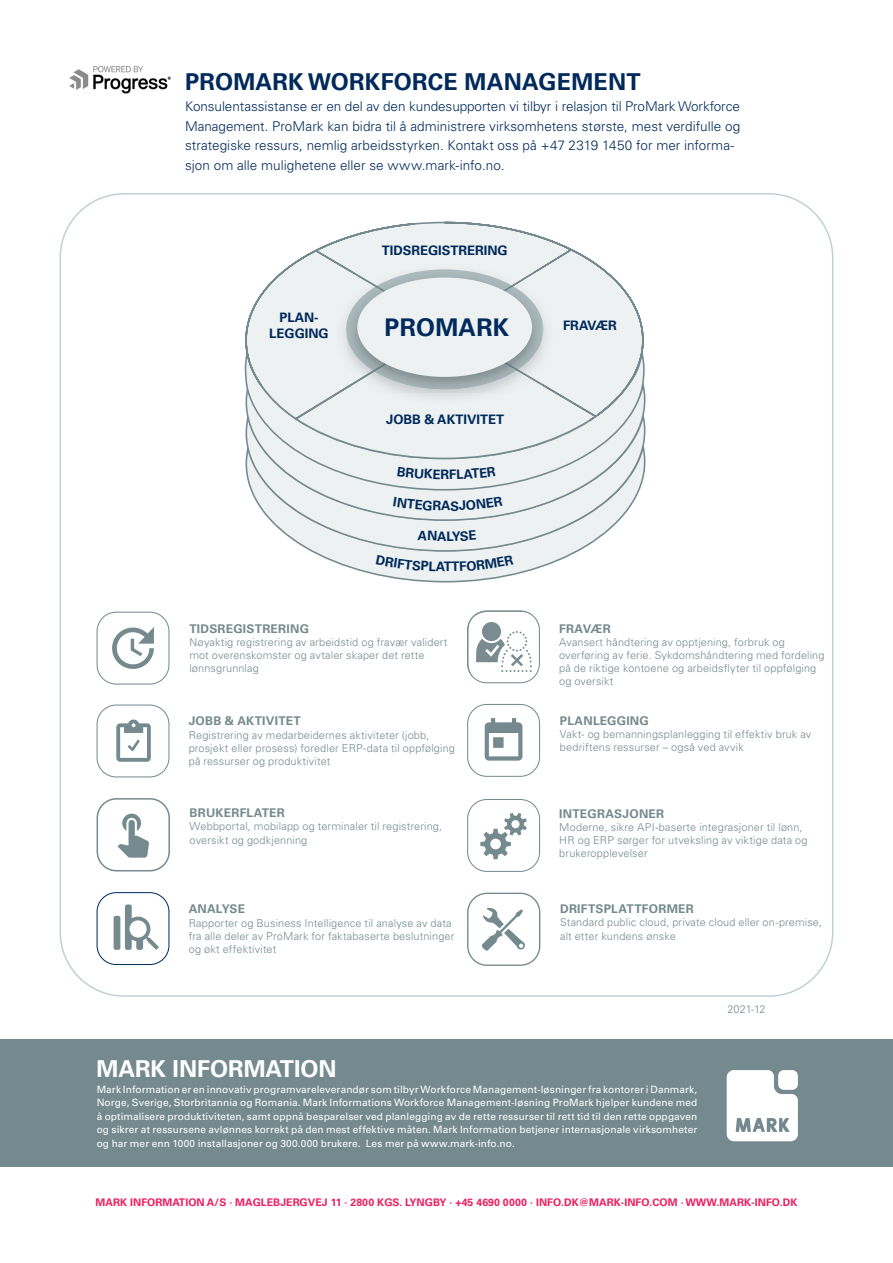
<style>
.page{position:relative;width:893px;height:1263px;background:#fff}
.page>*{position:absolute;margin:0;border:0;box-sizing:border-box;transform-origin:0 0}
.t1{font:700 24.3px "Univers LT Std";letter-spacing:.01em;color:#002a5b}
.Copy{font:700 23.25px "Univers LT Std";letter-spacing:.01em;color:#002a5b}
.Quotes_fed{font:700 23.25px "Univers LT Std";color:#fff}
.Copy-2{font:300 13.5px/19.5px "Univers LT Std";color:#002a5b}
.t2{font:700 13.05px/15.3px "Univers LT Std";color:#002a5b;text-align:center}
.Copy-3{font:700 12px "Univers LT Std";letter-spacing:.02em;color:#758a8e}
.Copy-4{font:300 10.95px/13px "Univers LT Std";letter-spacing:.01em;color:#758a8e}
.Quotes_fed-2{font:700 10.5px "Univers LT Std";letter-spacing:.005em;color:#ed1e60}
.Copy-5{font:10.2px/13.5px "Univers LT Std";letter-spacing:.01em;color:#fff;text-align:justify}
</style>
<div class="page">
<img style="left:69px;top:66px;width:102px;height:28px">
<div style="left:0;top:1040px;width:893px;height:127px;background:#758a8e"></div>
<svg style="left:727px;top:1070px;width:71px;height:71px;background:#ebeeee"></svg>
<svg style="left:312px;top:552px;width:265px;height:30px;fill:#edf1f2"></svg>
<svg style="left:271px;top:521px;width:348px;height:31px;background:#e7eced"></svg>
<svg style="left:251px;top:491px;width:388px;height:30px;background:#e5eaeb"></svg>
<svg style="left:245px;top:361px;width:400px;height:130px;background:#e3e8ea"></svg>
<svg style="left:245px;top:222px;width:399px;height:237px;background:#eaeeef"></svg>
<img style="left:347px;top:389px;width:195px;height:5px">
<img style="left:347px;top:272px;width:195px;height:117px">
<div style="left:357px;top:278px;width:175px;height:99px;background:#edf1f2;border-radius:50%"></div>
<div style="left:97px;top:612px;width:72px;height:72px;border:1px solid #758a8e;border-radius:19px"></div>
<svg style="left:112px;top:627px;width:42px;height:42px"></svg>
<div style="left:467px;top:893px;width:73px;height:73px;border:1px solid #758a8e;border-radius:19px"></div>
<svg style="left:482px;top:908px;width:43px;height:43px"></svg>
<div style="left:467px;top:704px;width:73px;height:73px;border:1px solid #758a8e;border-radius:19px"></div>
<svg style="left:485px;top:718px;width:37px;height:43px"></svg>
<div style="left:467px;top:799px;width:73px;height:73px;border:1px solid #758a8e;border-radius:19px"></div>
<svg style="left:480px;top:813px;width:47px;height:46px"></svg>
<svg style="left:467px;top:612px;width:72px;height:71px"></svg>
<div style="left:467px;top:610px;width:73px;height:73px;border:1px solid #758a8e;border-radius:19px"></div>
<div style="left:97px;top:798px;width:73px;height:73px;border:2px solid #758a8e;border-radius:19px"></div>
<svg style="left:118px;top:814px;width:31px;height:44px"></svg>
<div style="left:97px;top:704px;width:72px;height:73px;border:1px solid #758a8e;border-radius:19px"></div>
<svg style="left:116px;top:719px;width:35px;height:43px"></svg>
<div style="left:97px;top:892px;width:72px;height:73px;border:1px solid #002a5b;border-radius:19px"></div>
<div style="left:114px;top:916px;width:6px;height:34px;background:#758a8e;border-radius:2px"></div>
<svg style="left:125px;top:904px;width:34px;height:46px"></svg>
<svg style="left:376px;top:555px;width:69px;height:16px"></svg>
<svg style="left:451px;top:555px;width:63px;height:16px"></svg>
<svg style="left:418px;top:530px;width:19px;height:11px"></svg>
<svg style="left:452px;top:530px;width:24px;height:11px"></svg>
<svg style="left:397px;top:466px;width:43px;height:13px"></svg>
<svg style="left:450px;top:466px;width:46px;height:13px"></svg>
<svg style="left:393px;top:497px;width:48px;height:13px"></svg>
<svg style="left:451px;top:496px;width:52px;height:15px"></svg>
<p class="Copy" style="left:185px;top:68px;width:457px">PROMARK WORKFORCE MANAGEMENT</p>
<p class="Copy-2" style="left:185px;top:97px;width:557px">Konsulentassistanse er en del av den kundesupporten vi tilbyr i relasjon til ProMark Workforce Management. ProMark kan bidra til å administrere virksomhetens største, mest verdifulle og strategiske ressurs, nemlig arbeidsstyrken. Kontakt oss på +47 2319 1450 for mer informa&shy;sjon om alle mulighetene eller se www.mark-info.no.</p>
<p class="t2" style="left:269px;top:310px;width:61px">PLAN-<br>LEGGING</p>
<p class="t2" style="left:382px;top:243px;width:127px">TIDSREGISTRERING</p>
<p class="t1" style="left:385px;top:313px;width:126px">PROMARK</p>
<p class="t2" style="left:386px;top:411px;width:119px">JOBB &amp; AKTIVITET</p>
<p class="t2" style="left:441px;top:467px;width:10px">R</p>
<p class="t2" style="left:441px;top:498px;width:11px">A</p>
<p class="t2" style="left:437px;top:529px;width:18px">AL</p>
<p class="t2" style="left:444px;top:559px;width:10px">T</p>
<p class="Copy-3" style="left:189px;top:621px;width:121px">TIDSREGISTRERING</p>
<p class="Copy-4" style="left:189px;top:635px;width:260px">Nøyaktig registrering av arbeidstid og fravær validert mot overenskomster og avtaler skaper det rette lønnsgrunnlag</p>
<p class="Copy-3" style="left:189px;top:714px;width:114px">JOBB &amp; AKTIVITET</p>
<p class="Copy-4" style="left:189px;top:728px;width:268px">Registrering av medarbeidernes aktiviteter (jobb, prosjekt eller prosess) foredler ERP-data til oppfølging på ressurser og produktivitet</p>
<p class="Copy-3" style="left:190px;top:806px;width:97px">BRUKERFLATER</p>
<p class="Copy-4" style="left:190px;top:820px;width:254px">Webbportal, mobilapp og terminaler til registrering, oversikt og godkjenning</p>
<p class="Copy-3" style="left:189px;top:902px;width:58px">ANALYSE</p>
<p class="Copy-4" style="left:189px;top:916px;width:267px">Rapporter og Business Intelligence til analyse av data fra alle deler av ProMark for faktabaserte beslutninger og økt effektivitet</p>
<p class="t2" style="left:563px;top:318px;width:55px">FRAVÆR</p>
<p class="Copy-3" style="left:559px;top:621px;width:53px">FRAVÆR</p>
<p class="Copy-4" style="left:559px;top:635px;width:267px">Avansert håndtering av opptjening, forbruk og overføring av ferie. Sykdomshåndtering med fordeling på de riktige kontoene og arbeidsflyter til oppfølging og oversikt</p>
<p class="Copy-3" style="left:560px;top:714px;width:90px">PLANLEGGING</p>
<p class="Copy-4" style="left:560px;top:728px;width:253px">Vakt- og bemanningsplanlegging til effektiv bruk av bedriftens ressurser – også ved avvik</p>
<p class="Copy-3" style="left:559px;top:807px;width:106px">INTEGRASJONER</p>
<p class="Copy-4" style="left:559px;top:821px;width:250px">Moderne, sikre API-baserte integrasjoner til lønn,<br>HR og ERP sørger for utveksling av viktige data og brukeropplevelser</p>
<p class="Copy-3" style="left:560px;top:902px;width:135px">DRIFTSPLATTFORMER</p>
<p class="Copy-4" style="left:560px;top:916px;width:263px">Standard public cloud, private cloud eller on-premise, alt etter kundens ønske</p>
<p class="Copy-4" style="left:728px;top:1003px;width:40px">2021-12</p>
<p class="Quotes_fed" style="left:96px;top:1055px;width:242px">MARK INFORMATION</p>
<p class="Copy-5" style="left:97px;top:1082px;width:602px">Mark Information er en innovativ programvareleverandør som tilbyr Workforce Management-løsninger fra kontorer i Danmark, Norge, Sverige, Storbritannia og Romania. Mark Informations Workforce Management-løsning ProMark hjelper kundene med å optimalisere produktiviteten, samt oppnå besparelser ved planlegging av de rette ressurser til rett tid til den rette oppgaven og sikrer at ressursene avlønnes korrekt på den mest effektive måten. Mark Information betjener internasjonale virksomheter og har mer enn 1000 installasjoner og 300.000 brukere. Les mer på www.mark-info.no.</p>
<p class="Quotes_fed-2" style="left:95px;top:1196px;width:703px">MARK INFORMATION A/S · MAGLEBJERGVEJ 11 · 2800 KGS. LYNGBY · +45 4690 0000 · INFO.DK@MARK-INFO.COM · WWW.MARK-INFO.DK</p>
</div>
